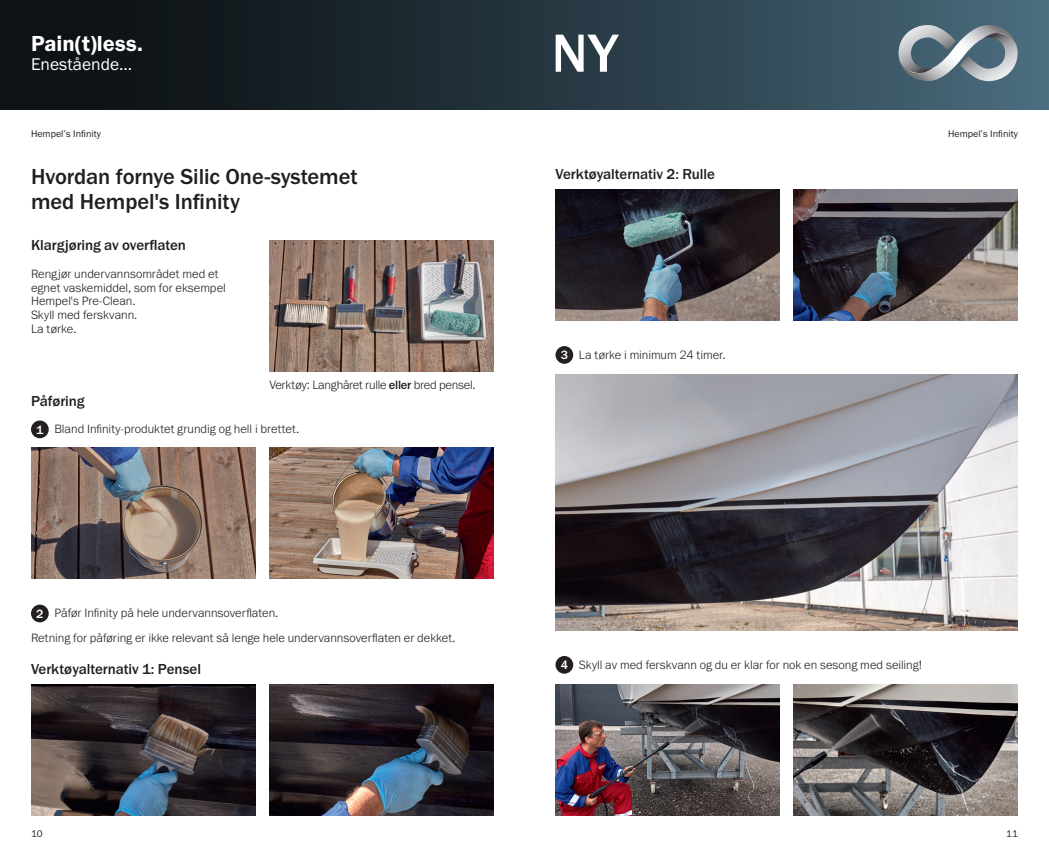
<style>
.page{position:relative;width:1049px;height:851px;background:#fff}
.page>*{position:absolute;margin:0;border:0;box-sizing:border-box;transform-origin:0 0}
.Headline{font:500 55.62px "Franklin Gothic URW";color:#fff}
._3_Head{font:500 22.5px/24.8px "Franklin Gothic URW";letter-spacing:-.005em;color:#231f20}
.Headline-2{font:22.5px "Franklin Gothic URW Dem";color:#fff}
.Headline-3{font:17.5px "Franklin Gothic URW Boo";color:#fff}
._1_Body_Copy{font:500 15px "Franklin Gothic URW";letter-spacing:-.005em;color:#231f20}
.t1{font:300 12.5px/13.8px "Franklin Gothic URW";color:#231f20}
.t2{font:300 12.5px "Franklin Gothic URW";letter-spacing:-.02em;color:#231f20}
._1_Body_Copy-2{font:500 12.5px "Franklin Gothic URW";color:#fff}
.subhead{font:10px "Franklin Gothic URW Boo";color:#231f20}
.s1{font-weight:500}
</style>
<div class="page">
<img style="left:269px;top:240px;width:224px;height:131px">
<img style="left:555px;top:189px;width:225px;height:131px">
<img style="left:794px;top:189px;width:224px;height:131px">
<img style="left:31px;top:447px;width:224px;height:131px">
<img style="left:269px;top:447px;width:224px;height:131px">
<div style="left:31px;top:420px;width:18px;height:18px;background:#231f20;border-radius:50%"></div>
<img style="left:31px;top:684px;width:224px;height:131px">
<img style="left:269px;top:684px;width:224px;height:131px">
<div style="left:31px;top:604px;width:18px;height:18px;background:#231f20;border-radius:50%"></div>
<img style="left:555px;top:374px;width:463px;height:256px">
<div style="left:555px;top:346px;width:18px;height:18px;background:#231f20;border-radius:50%"></div>
<img style="left:555px;top:684px;width:225px;height:131px">
<img style="left:794px;top:684px;width:224px;height:131px">
<div style="left:555px;top:656px;width:18px;height:17px;background:#231f20;border-radius:50%"></div>
<div style="left:0;top:0;width:1049px;height:110px;background:linear-gradient(to right,#060708,#476779)"></div>
<svg style="left:898px;top:25px;width:119px;height:56px;background:#82919a"></svg>
<p class="Headline-2" style="left:31px;top:30px;width:113px">Pain(t)less.</p>
<p class="Headline-3" style="left:31px;top:53px;width:103px">Enestående…</p>
<p class="Headline" style="left:552px;top:19px;width:68px">NY</p>
<p class="subhead" style="left:31px;top:128px;width:71px">Hempel’s Infinity</p>
<p class="subhead" style="left:948px;top:128px;width:71px">Hempel’s Infinity</p>
<p class="_3_Head" style="left:31px;top:163px;width:328px">Hvordan fornye Silic One-systemet med Hempel's Infinity</p>
<p class="_1_Body_Copy" style="left:31px;top:236px;width:156px">Klargjøring av overflaten</p>
<p class="t1" style="left:31px;top:266px;width:196px">Rengjør undervannsområdet med et egnet vaskemiddel, som for eksempel<br>Hempel's Pre-Clean.<br>Skyll med ferskvann.<br>La tørke.</p>
<p class="t2" style="left:269px;top:376px;width:208px">Verktøy: Langhåret rulle <span class="s1">eller</span> bred pensel.</p>
<p class="_1_Body_Copy" style="left:31px;top:392px;width:55px">Påføring</p>
<p class="_1_Body_Copy-2" style="left:36px;top:421px;width:9px">1</p>
<p class="t1" style="left:54px;top:422px;width:246px">Bland Infinity-produktet grundig og hell i brettet.</p>
<p class="_1_Body_Copy-2" style="left:36px;top:605px;width:9px">2</p>
<p class="t1" style="left:54px;top:606px;width:225px">Påfør Infinity på hele undervannsoverflaten.</p>
<p class="t1" style="left:31px;top:630px;width:426px">Retning for påføring er ikke relevant så lenge hele undervannsoverflaten er dekket.</p>
<p class="_1_Body_Copy" style="left:31px;top:659px;width:172px">Verktøyalternativ 1: Pensel</p>
<p class="_1_Body_Copy" style="left:555px;top:164px;width:161px">Verktøyalternativ 2: Rulle</p>
<p class="_1_Body_Copy-2" style="left:561px;top:347px;width:9px">3</p>
<p class="t1" style="left:579px;top:347px;width:148px">La tørke i minimum 24 timer.</p>
<p class="_1_Body_Copy-2" style="left:561px;top:657px;width:9px">4</p>
<p class="t1" style="left:579px;top:657px;width:345px">Skyll av med ferskvann og du er klar for nok en sesong med seiling!</p>
<p class="subhead" style="left:31px;top:826px;width:13px">10</p>
<p class="subhead" style="left:1006px;top:826px;width:13px">11</p>
</div>
